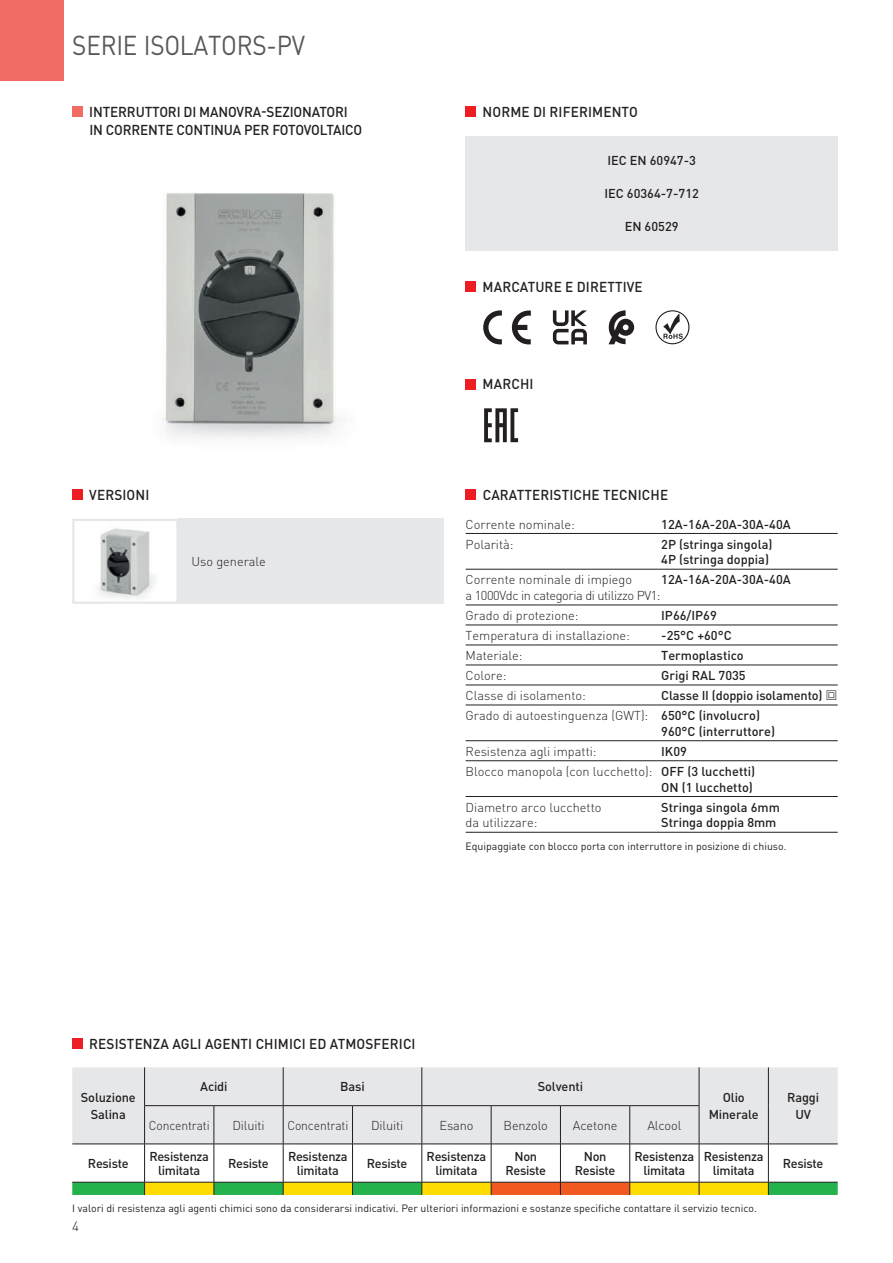
<style>
.page{position:relative;width:893px;height:1263px;background:#fff}
.page>*{position:absolute;margin:0;border:0;box-sizing:border-box;transform-origin:0 0}
.t1{font:27px "DIN Pro";letter-spacing:-.01em;color:#57585a;scale:.9 1}
.t2{font:500 14.25px "DIN Pro";letter-spacing:.01em;color:#231f20;scale:.95 1}
.t3{font:500 14.25px/18px "DIN Pro";letter-spacing:-.01em;color:#231f20;scale:.95 1}
.t4{font:300 13.5px "DIN Pro";color:#231f20}
.t5{font:500 12.75px/14.2px "DIN Pro";letter-spacing:-.01em;color:#231f20;text-align:center}
.t6{font:300 12.75px/20px "DIN Pro";color:#231f20}
.t7{font:300 12.75px/20px "DIN Pro";letter-spacing:-.03em;color:#231f20}
.t8{font:300 12.75px "DIN Pro";color:#231f20;scale:.95 1}
.t9{font:10.5px "DIN Pro";color:#231f20}
.s1{font-family:"New Marchi Plain";font-weight:400}
.s2{font-weight:300}
.s3{font-weight:500}
</style>
<div class="page">
<div style="left:72px;top:1067px;width:766px;height:77px;background:#e6e7e9"></div>
<hr style="left:144px;top:1067px;width:1px;height:38px;background:#231f20">
<hr style="left:283px;top:1067px;width:1px;height:38px;background:#231f20">
<hr style="left:422px;top:1067px;width:1px;height:38px;background:#231f20">
<hr style="left:699px;top:1067px;width:1px;height:38px;background:#231f20">
<hr style="left:768px;top:1067px;width:1px;height:39px;background:#231f20">
<hr style="left:144px;top:1105px;width:70px;height:1px;background:#231f20">
<hr style="left:144px;top:1106px;width:1px;height:38px;background:#231f20">
<hr style="left:214px;top:1105px;width:69px;height:1px;background:#231f20">
<hr style="left:214px;top:1106px;width:1px;height:38px;background:#231f20">
<hr style="left:283px;top:1105px;width:69px;height:1px;background:#231f20">
<hr style="left:283px;top:1106px;width:1px;height:38px;background:#231f20">
<hr style="left:352px;top:1105px;width:70px;height:1px;background:#231f20">
<hr style="left:352px;top:1106px;width:1px;height:38px;background:#231f20">
<hr style="left:422px;top:1105px;width:69px;height:1px;background:#231f20">
<hr style="left:422px;top:1106px;width:1px;height:38px;background:#231f20">
<hr style="left:491px;top:1105px;width:69px;height:1px;background:#231f20">
<hr style="left:491px;top:1106px;width:1px;height:38px;background:#231f20">
<hr style="left:560px;top:1105px;width:70px;height:1px;background:#231f20">
<hr style="left:560px;top:1106px;width:1px;height:38px;background:#231f20">
<hr style="left:630px;top:1105px;width:69px;height:1px;background:#231f20">
<hr style="left:629px;top:1106px;width:1px;height:38px;background:#231f20">
<hr style="left:699px;top:1106px;width:1px;height:38px;background:#231f20">
<hr style="left:768px;top:1106px;width:1px;height:38px;background:#231f20">
<hr style="left:72px;top:1144px;width:73px;height:1px;background:#231f20">
<hr style="left:145px;top:1144px;width:69px;height:1px;background:#231f20">
<hr style="left:144px;top:1144px;width:1px;height:38px;background:#231f20">
<hr style="left:214px;top:1144px;width:69px;height:1px;background:#231f20">
<hr style="left:214px;top:1144px;width:1px;height:38px;background:#231f20">
<hr style="left:283px;top:1144px;width:69px;height:1px;background:#231f20">
<hr style="left:283px;top:1144px;width:1px;height:38px;background:#231f20">
<hr style="left:352px;top:1144px;width:70px;height:1px;background:#231f20">
<hr style="left:352px;top:1144px;width:1px;height:38px;background:#231f20">
<hr style="left:422px;top:1144px;width:69px;height:1px;background:#231f20">
<hr style="left:422px;top:1144px;width:1px;height:38px;background:#231f20">
<hr style="left:491px;top:1144px;width:69px;height:1px;background:#231f20">
<hr style="left:491px;top:1144px;width:1px;height:38px;background:#231f20">
<hr style="left:560px;top:1144px;width:70px;height:1px;background:#231f20">
<hr style="left:560px;top:1144px;width:1px;height:38px;background:#231f20">
<hr style="left:630px;top:1144px;width:69px;height:1px;background:#231f20">
<hr style="left:629px;top:1144px;width:1px;height:38px;background:#231f20">
<hr style="left:699px;top:1144px;width:69px;height:1px;background:#231f20">
<hr style="left:699px;top:1144px;width:1px;height:38px;background:#231f20">
<hr style="left:768px;top:1144px;width:70px;height:1px;background:#231f20">
<hr style="left:768px;top:1144px;width:1px;height:38px;background:#231f20">
<svg style="left:72px;top:1182px;width:766px;height:13px;background:#a3ab23"></svg>
<div style="left:72px;top:1038px;width:11px;height:10px;background:#ee1d23"></div>
<div style="left:0;top:0;width:64px;height:81px;background:#f26b65"></div>
<div style="left:466px;top:281px;width:10px;height:11px;background:#ee1d23"></div>
<div style="left:466px;top:379px;width:10px;height:10px;background:#ee1d23"></div>
<hr style="left:466px;top:533px;width:372px;height:1px;background:#231f20">
<hr style="left:466px;top:569px;width:372px;height:1px;background:#231f20">
<hr style="left:466px;top:605px;width:372px;height:1px;background:#231f20">
<hr style="left:466px;top:625px;width:372px;height:1px;background:#231f20">
<hr style="left:466px;top:645px;width:372px;height:1px;background:#231f20">
<hr style="left:466px;top:665px;width:372px;height:1px;background:#231f20">
<hr style="left:466px;top:685px;width:372px;height:1px;background:#231f20">
<hr style="left:466px;top:705px;width:372px;height:1px;background:#231f20">
<hr style="left:466px;top:740px;width:372px;height:1px;background:#231f20">
<hr style="left:466px;top:760px;width:372px;height:1px;background:#231f20">
<hr style="left:466px;top:796px;width:372px;height:1px;background:#231f20">
<hr style="left:466px;top:832px;width:372px;height:1px;background:#231f20">
<div style="left:72px;top:107px;width:11px;height:10px;background:#f26b65"></div>
<div style="left:466px;top:489px;width:10px;height:11px;background:#ee1d23"></div>
<img style="left:162px;top:192px;width:182px;height:247px">
<div style="left:179px;top:519px;width:265px;height:85px;background:#e6e7e9"></div>
<img style="left:98px;top:528px;width:57px;height:71px">
<div style="left:72px;top:519px;width:107px;height:85px;border:2px solid #e6e7e9"></div>
<div style="left:72px;top:489px;width:11px;height:11px;background:#ee1d23"></div>
<div style="left:466px;top:107px;width:10px;height:10px;background:#ee1d23"></div>
<div style="left:466px;top:136px;width:372px;height:115px;background:#e6e7e9"></div>
<h1 class="t1" style="left:72px;top:27px;width:260px">SERIE ISOLATORS-PV</h1>
<p class="t3" style="left:89px;top:102px;width:289px">INTERRUTTORI DI MANOVRA-SEZIONATORI<br>IN CORRENTE CONTINUA PER FOTOVOLTAICO</p>
<p class="t2" style="left:89px;top:485px;width:65px">VERSIONI</p>
<p class="t6" style="left:191px;top:551px;width:76px">Uso generale</p>
<p class="t2" style="left:483px;top:102px;width:165px">NORME DI RIFERIMENTO</p>
<p class="t5" style="left:607px;top:153px;width:90px">IEC EN 60947-3</p>
<p class="t5" style="left:604px;top:186px;width:96px">IEC 60364-7-712</p>
<p class="t5" style="left:625px;top:219px;width:55px">EN 60529</p>
<p class="t2" style="left:483px;top:277px;width:170px">MARCATURE E DIRETTIVE</p>
<p class="t2" style="left:483px;top:374px;width:55px">MARCHI</p>
<p class="t2" style="left:483px;top:485px;width:197px">CARATTERISTICHE TECNICHE</p>
<p class="t6" style="left:466px;top:513px;width:111px">Corrente nominale:</p>
<p class="t5" style="left:661px;top:516px;width:131px">12A-16A-20A-30A-40A</p>
<p class="t6" style="left:466px;top:533px;width:49px">Polarità:</p>
<p class="t5" style="left:661px;top:535px;width:113px;line-height:15.8px;text-align:left">2P (stringa singola)<br>4P (stringa doppia)</p>
<p class="t6" style="left:466px;top:569px;width:168px">Corrente nominale di impiego</p>
<p class="t5" style="left:661px;top:572px;width:131px">12A-16A-20A-30A-40A</p>
<p class="t7" style="left:466px;top:585px;width:197px">a 1000Vdc in categoria di utilizzo PV1:<br>Grado di protezione:</p>
<p class="t5" style="left:661px;top:608px;width:57px">IP66/IP69</p>
<p class="t6" style="left:466px;top:625px;width:166px">Temperatura di installazione:</p>
<p class="t5" style="left:661px;top:628px;width:72px">-25°C +60°C</p>
<p class="t6" style="left:466px;top:645px;width:58px">Materiale:</p>
<p class="t5" style="left:661px;top:648px;width:84px">Termoplastico</p>
<p class="t6" style="left:466px;top:665px;width:42px">Colore:</p>
<p class="t5" style="left:661px;top:668px;width:86px">Grigi RAL 7035</p>
<p class="t6" style="left:466px;top:685px;width:122px">Classe di isolamento:</p>
<p class="t5" style="left:466px;top:685px;width:374px;line-height:20px;text-align:left;text-indent:196px">Classe II (doppio isolamento) <span class="s1">e<br></span><span class="s2">Grado di autoestinguenza (GWT):</span> 650°C (involucro)</p>
<p class="t5" style="left:661px;top:724px;width:115px">960°C (interruttore)</p>
<p class="t6" style="left:466px;top:741px;width:133px">Resistenza agli impatti:</p>
<p class="t6" style="left:466px;top:741px;width:291px;text-indent:196px"><span class="s3">IK09<br></span>Blocco manopola (con lucchetto): <span class="s3">OFF (3 lucchetti)</span></p>
<p class="t5" style="left:661px;top:779px;width:93px">ON (1 lucchetto)</p>
<p class="t6" style="left:466px;top:796px;width:137px">Diametro arco lucchetto</p>
<p class="t5" style="left:661px;top:799px;width:120px">Stringa singola 6mm</p>
<p class="t6" style="left:466px;top:812px;width:73px">da utilizzare:</p>
<p class="t5" style="left:661px;top:815px;width:117px">Stringa doppia 8mm</p>
<p class="t9" style="left:466px;top:839px;width:322px">Equipaggiate con blocco porta con interruttore in posizione di chiuso.</p>
<p class="t2" style="left:89px;top:1034px;width:345px">RESISTENZA AGLI AGENTI CHIMICI ED ATMOSFERICI</p>
<p class="t5" style="left:81px;top:1089px;width:56px;line-height:16.5px">Soluzione<br>Salina</p>
<p class="t5" style="left:200px;top:1079px;width:29px">Acidi</p>
<p class="t5" style="left:340px;top:1079px;width:26px">Basi</p>
<p class="t5" style="left:538px;top:1079px;width:47px">Solventi</p>
<p class="t8" style="left:149px;top:1116px;width:66px">Concentrati</p>
<p class="t6" style="left:232px;top:1114px;width:34px">Diluiti</p>
<p class="t8" style="left:287px;top:1116px;width:66px">Concentrati</p>
<p class="t6" style="left:371px;top:1114px;width:34px">Diluiti</p>
<p class="t6" style="left:439px;top:1114px;width:35px">Esano</p>
<p class="t6" style="left:504px;top:1114px;width:46px">Benzolo</p>
<p class="t6" style="left:573px;top:1114px;width:46px">Acetone</p>
<p class="t6" style="left:647px;top:1114px;width:36px">Alcool</p>
<p class="t5" style="left:709px;top:1089px;width:52px;line-height:16.5px">Olio<br>Minerale</p>
<p class="t5" style="left:787px;top:1089px;width:33px;line-height:16.5px">Raggi<br>UV</p>
<p class="t5" style="left:88px;top:1156px;width:42px">Resiste</p>
<p class="t5" style="left:149px;top:1148px;width:61px">Resistenza limitata</p>
<p class="t5" style="left:228px;top:1156px;width:42px">Resiste</p>
<p class="t5" style="left:288px;top:1148px;width:61px">Resistenza limitata</p>
<p class="t5" style="left:367px;top:1156px;width:42px">Resiste</p>
<p class="t5" style="left:427px;top:1148px;width:61px">Resistenza limitata</p>
<p class="t5" style="left:505px;top:1148px;width:42px">Non<br>Resiste</p>
<p class="t5" style="left:575px;top:1148px;width:42px">Non<br>Resiste</p>
<p class="t5" style="left:635px;top:1148px;width:61px">Resistenza limitata</p>
<p class="t5" style="left:704px;top:1148px;width:61px">Resistenza limitata</p>
<p class="t5" style="left:783px;top:1156px;width:42px">Resiste</p>
<p class="t9" style="left:72px;top:1201px;width:686px">I valori di resistenza agli agenti chimici sono da considerarsi indicativi. Per ulteriori informazioni e sostanze specifiche contattare il servizio tecnico.</p>
<p class="t4" style="left:72px;top:1217px;width:8px">4</p>
</div>
